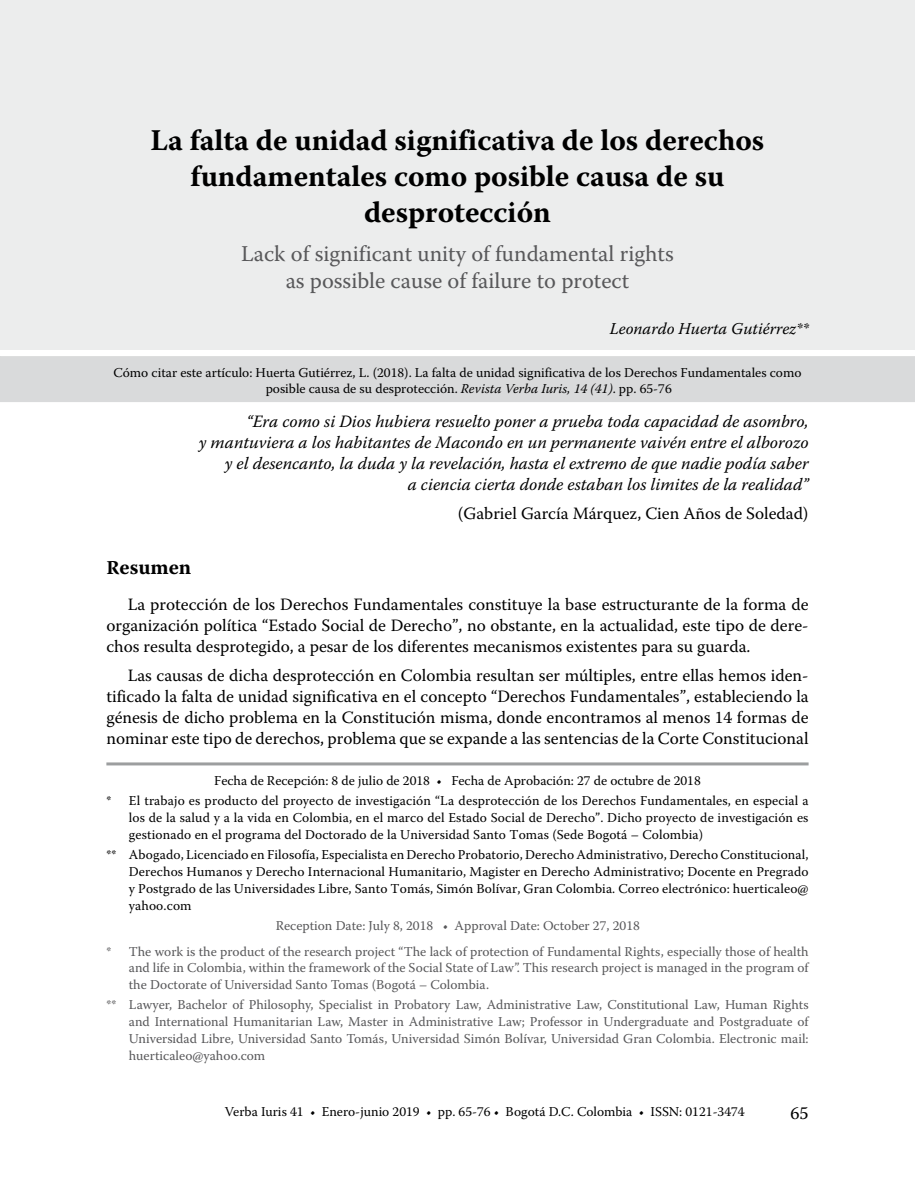
<style>
.page{position:relative;width:915px;height:1191px;background:#fff}
.page>*{position:absolute;margin:0;border:0;box-sizing:border-box;transform-origin:0 0}
.t1{font:700 30px/36px "Warnock Pro";color:#000;text-align:center}
.t2{font:22.5px/27px "Warnock Pro";color:#58585a;text-align:center}
.t3{font:700 21px "Warnock Pro";color:#000}
.t4{font:18px "Warnock Pro";color:#000}
.t5{font:17.25px/21px "Warnock Pro";color:#000;text-align:justify}
.t6{font:italic 17.25px/21px "Warnock Pro";color:#000;text-align:right}
.t7{font:italic 16.5px "Warnock Pro";color:#000}
.t8{font:13.5px/17px "Warnock Pro";letter-spacing:.01em;color:#000}
.t9{font:13.5px/17px "Warnock Pro";color:#58585a;text-align:center}
.s1{font-style:italic}
.s2{font-size:19.5px}
</style>
<div class="page">
<div style="left:0;top:0;width:914px;height:350px;background:#eceded"></div>
<div style="left:0;top:356px;width:914px;height:46px;background:#d9dadb"></div>
<hr style="left:106px;top:762px;width:702px;height:3px;background:#9c9e9f">
<h1 class="t1" style="left:151px;top:121px;width:615px">La falta de unidad significativa de los derechos fundamentales como posible causa de su desprotección</h1>
<h2 class="t2" style="left:241px;top:240px;width:434px">Lack of significant unity of fundamental rights as possible cause of failure to protect</h2>
<p class="t7" style="left:609px;top:318px;width:200px">Leonardo Huerta Gutiérrez**</p>
<p class="t8" style="left:265px;top:364px;width:537px;line-height:16.5px;text-indent:-152px">Cómo citar este artículo: Huerta Gutiérrez, L. (2018). La falta de unidad significativa de los Derechos Fundamentales como posible causa de su desprotección. <span class="s1">Revista Verba Iuris, 14 (41)</span>. pp. 65-76</p>
<p class="t6" style="left:199px;top:410px;width:611px">“Era como si Dios hubiera resuelto poner a prueba toda capacidad de asombro,<br>y mantuviera a los habitantes de Macondo en un permanente vaivén entre el alborozo y el desencanto, la duda y la revelación, hasta el extremo de que nadie podía saber<br>a ciencia cierta donde estaban los limites de la realidad”</p>
<p class="t5" style="left:458px;top:503px;width:352px">(Gabriel García Márquez, Cien Años de Soledad)</p>
<h3 class="t3" style="left:106px;top:554px;width:86px"><span class="s2">R</span>esumen</h3>
<p class="t5" style="left:106px;top:593px;width:703px;text-indent:21px">La protección de los Derechos Fundamentales constituye la base estructurante de la forma de organización política “Estado Social de Derecho”, no obstante, en la actualidad, este tipo de dere&shy;chos resulta desprotegido, a pesar de los diferentes mecanismos existentes para su guarda.</p>
<p class="t5" style="left:106px;top:665px;width:703px;text-indent:21px">Las causas de dicha desprotección en Colombia resultan ser múltiples, entre ellas hemos iden&shy;tificado la falta de unidad significativa en el concepto “Derechos Fundamentales”, estableciendo la génesis de dicho problema en la Constitución misma, donde encontramos al menos 14 formas de nominar este tipo de derechos, problema que se expande a las sentencias de la Corte Constitucional</p>
<p class="t8" style="left:106px;top:770px;width:703px;line-height:20px;text-align:center">Fecha de Recepción: 8 de julio de 2018 • Fecha de Aprobación: 27 de octubre de 2018<br>* El trabajo es producto del proyecto de investigación “La desprotección de los Derechos Fundamentales, en especial a</p>
<p class="t8" style="left:129px;top:809px;width:680px">los de la salud y a la vida en Colombia, en el marco del Estado Social de Derecho”. Dicho proyecto de investigación es gestionado en el programa del Doctorado de la Universidad Santo Tomas (Sede Bogotá – Colombia)</p>
<p class="t8" style="left:129px;top:845px;width:681px;text-align:justify;text-indent:-23px">** Abogado, Licenciado en Filosofía, Especialista en Derecho Probatorio, Derecho Administrativo, Derecho Constitucional, Derechos Humanos y Derecho Internacional Humanitario, Magister en Derecho Administrativo; Docente en Pregrado y Postgrado de las Universidades Libre, Santo Tomás, Simón Bolívar, Gran Colombia. Correo electrónico: huerticaleo@ yahoo.com</p>
<p class="t9" style="left:106px;top:912px;width:703px;line-height:25.5px">Reception Date: July 8, 2018 • Approval Date: October 27, 2018<br>* The work is the product of the research project “The lack of protection of Fundamental Rights, especially those of health</p>
<p class="t9" style="left:129px;top:959px;width:681px;text-align:left">and life in Colombia, within the framework of the Social State of Law”. This research project is managed in the program of the Doctorate of Universidad Santo Tomas (Bogotá – Colombia.</p>
<p class="t9" style="left:129px;top:996px;width:681px;text-align:justify;text-indent:-23px">** Lawyer, Bachelor of Philosophy, Specialist in Probatory Law, Administrative Law, Constitutional Law, Human Rights and International Humanitarian Law, Master in Administrative Law; Professor in Undergraduate and Postgraduate of Universidad Libre, Universidad Santo Tomás, Universidad Simón Bolívar, Universidad Gran Colombia. Electronic mail: huerticaleo@yahoo.com</p>
<p class="t8" style="left:225px;top:1102px;width:521px">Verba Iuris 41 • Enero-junio 2019 • pp. 65-76 • Bogotá D.C. Colombia • ISSN: 0121-3474</p>
<h3 class="t4" style="left:790px;top:1102px;width:20px">65</h3>
</div>
